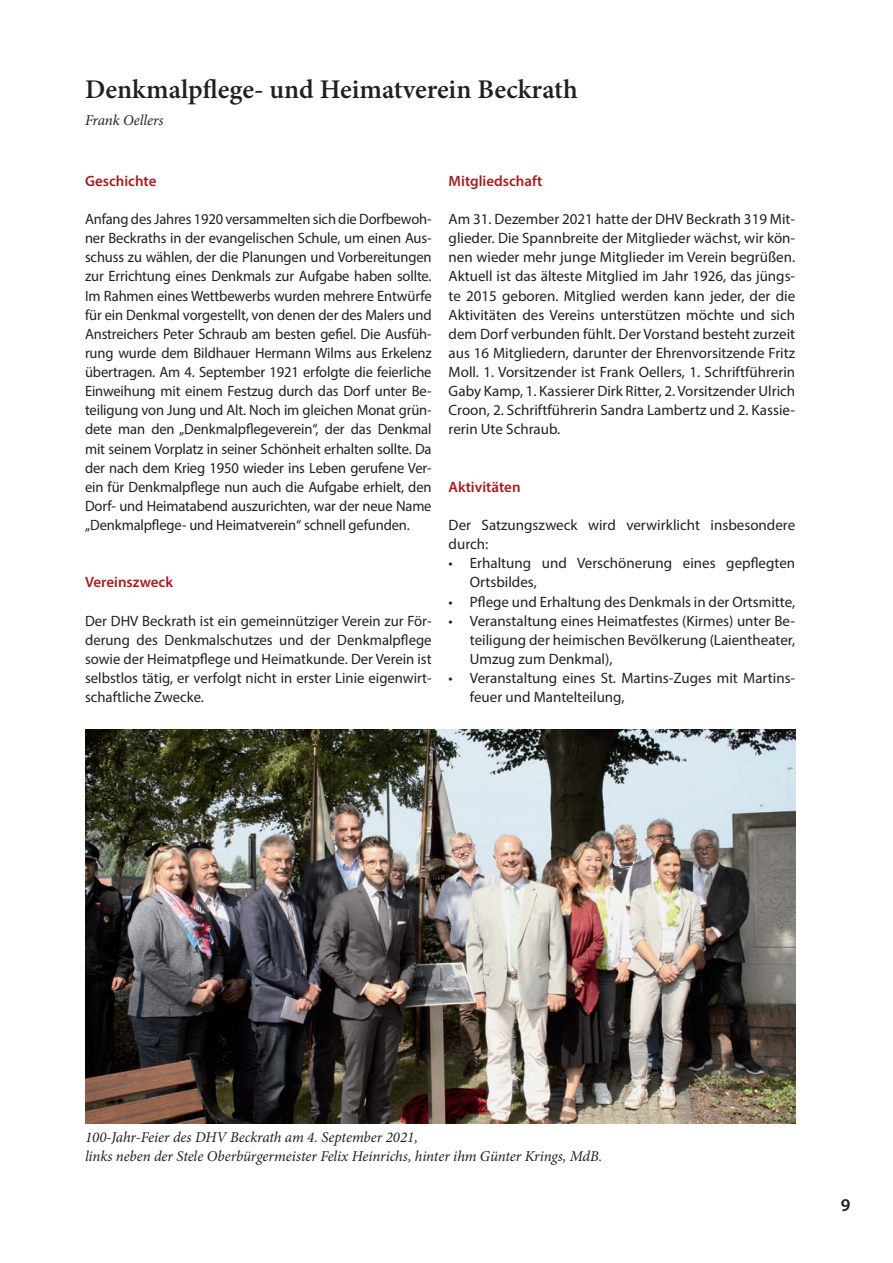
<style>
.page{position:relative;width:893px;height:1263px;background:#fff}
.page>*{position:absolute;margin:0;border:0;box-sizing:border-box;transform-origin:0 0}
.Ü_I{font:600 27px "Minion Pro";color:#231f20}
.t1{font:600 18px "Myriad Pro";color:#231f20}
.Fließtext{font:15px/19.2px "Myriad Pro";color:#231f20;text-align:justify}
.eingerückt{font:15px/19.2px "Myriad Pro";color:#231f20}
.BU{font:italic 15px "Minion Pro";letter-spacing:-.01em;color:#231f20}
.Zw_Ü{font:600 15px "Myriad Pro";color:#a61c1f}
.Ü_II{font:italic 15px "Minion Pro";letter-spacing:-.005em;color:#231f20}
</style>
<div class="page">
<img style="left:85px;top:729px;width:710px;height:394px">
<p class="Ü_I" style="left:85px;top:71px;width:494px">Denkmalpflege- und Heimatverein Beckrath</p>
<p class="Ü_II" style="left:85px;top:110px;width:80px">Frank Oellers</p>
<p class="Zw_Ü" style="left:85px;top:171px;width:73px">Geschichte</p>
<p class="Fließtext" style="left:85px;top:209px;width:348px">Anfang des Jahres 1920 versammelten sich die Dorfbewoh&shy;ner Beckraths in der evangelischen Schule, um einen Aus&shy;schuss zu wählen, der die Planungen und Vorbereitungen zur Errichtung eines Denkmals zur Aufgabe haben sollte.<br>Im Rahmen eines Wettbewerbs wurden mehrere Entwürfe für ein Denkmal vorgestellt, von denen der des Malers und Anstreichers Peter Schraub am besten gefiel. Die Ausfüh&shy;rung wurde dem Bildhauer Hermann Wilms aus Erkelenz übertragen. Am 4. September 1921 erfolgte die feierliche Einweihung mit einem Festzug durch das Dorf unter Be&shy;teiligung von Jung und Alt. Noch im gleichen Monat grün&shy;dete man den „Denkmalpflegeverein“, der das Denkmal mit seinem Vorplatz in seiner Schönheit erhalten sollte. Da der nach dem Krieg 1950 wieder ins Leben gerufene Ver&shy;ein für Denkmalpflege nun auch die Aufgabe erhielt, den Dorf- und Heimatabend auszurichten, war der neue Name „Denkmalpflege- und Heimatverein“ schnell gefunden.</p>
<p class="Zw_Ü" style="left:85px;top:573px;width:89px">Vereinszweck</p>
<p class="Fließtext" style="left:85px;top:611px;width:348px">Der DHV Beckrath ist ein gemeinnütziger Verein zur För&shy;derung des Denkmalschutzes und der Denkmalpflege sowie der Heimatpflege und Heimatkunde. Der Verein ist selbstlos tätig, er verfolgt nicht in erster Linie eigenwirt&shy;schaftliche Zwecke.</p>
<p class="Zw_Ü" style="left:449px;top:171px;width:95px">Mitgliedschaft</p>
<p class="Fließtext" style="left:449px;top:209px;width:348px">Am 31. Dezember 2021 hatte der DHV Beckrath 319 Mit&shy;glieder. Die Spannbreite der Mitglieder wächst, wir kön&shy;nen wieder mehr junge Mitglieder im Verein begrüßen.<br>Aktuell ist das älteste Mitglied im Jahr 1926, das jüngs&shy;te 2015 geboren. Mitglied werden kann jeder, der die Aktivitäten des Vereins unterstützen möchte und sich dem Dorf verbunden fühlt. Der Vorstand besteht zurzeit aus 16 Mitgliedern, darunter der Ehrenvorsitzende Fritz Moll. 1. Vorsitzender ist Frank Oellers, 1. Schriftführerin Gaby Kamp, 1. Kassierer Dirk Ritter, 2. Vorsitzender Ulrich Croon, 2. Schriftführerin Sandra Lambertz und 2. Kassie&shy;rerin Ute Schraub.</p>
<p class="Zw_Ü" style="left:449px;top:477px;width:73px">Aktivitäten</p>
<p class="Fließtext" style="left:449px;top:515px;width:348px">Der Satzungszweck wird verwirklicht insbesondere durch:</p>
<p class="eingerückt" style="left:470px;top:553px;width:327px;text-indent:-21px">• Erhaltung und Verschönerung eines gepflegten<br>Ortsbildes,</p>
<p class="eingerückt" style="left:449px;top:592px;width:348px">• Pflege und Erhaltung des Denkmals in der Ortsmitte,</p>
<p class="eingerückt" style="left:470px;top:611px;width:327px;text-align:justify;text-indent:-21px">• Veranstaltung eines Heimatfestes (Kirmes) unter Be&shy;teiligung der heimischen Bevölkerung (Laientheater, Umzug zum Denkmal),</p>
<p class="eingerückt" style="left:470px;top:668px;width:327px;text-indent:-21px">• Veranstaltung eines St. Martins-Zuges mit Martins&shy;feuer und Mantelteilung,</p>
<p class="BU" style="left:85px;top:1127px;width:334px">100-Jahr-Feier des DHV Beckrath am 4. September 2021,</p>
<p class="BU" style="left:85px;top:1146px;width:519px">links neben der Stele Oberbürgermeister Felix Heinrichs, hinter ihm Günter Krings, MdB.</p>
<p class="t1" style="left:841px;top:1194px;width:11px">9</p>
</div>
